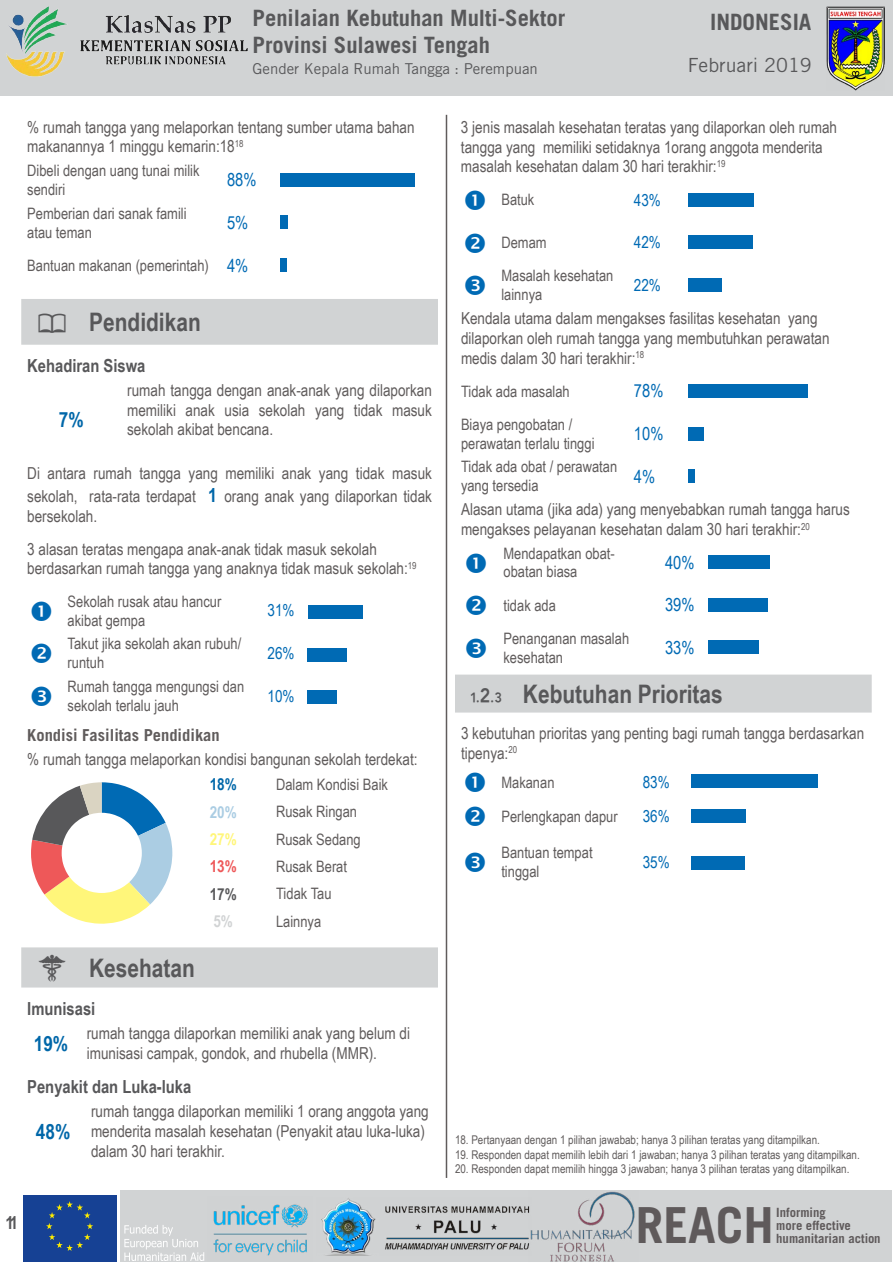
<style>
.page{position:relative;width:893px;height:1263px;background:#fff}
.page>*{position:absolute;margin:0;border:0;box-sizing:border-box;transform-origin:0 0}
.t1{font:203.55px "Chartwell Bars Vertical";letter-spacing:.065em;color:#006ab4;scale:.85 1}
.t2{font:198px "Chartwell Pies";color:#006ab4}
.t3{font:700 49.65px "Trade Gothic LT Std";color:#5f5a5b}
.t4{font:700 25.5px "Arial Narrow";color:#58585a}
.t5{font:700 22.5px/27px "Trade Gothic LT Std";color:#58585a}
.t6{font:700 21px "Arial Narrow";color:#0067a9}
.t7{font:19.5px "Trade Gothic LT Std";color:#58585a}
.t8{font:700 18px "Arial Narrow";color:#58585a}
.t9{font:18px "Arial Narrow";color:#006ab4}
.t10{font:16.5px/19.5px "Arial Narrow";color:#605c5c}
.t11{font:16.5px "Arial Narrow";color:#006ab4}
.t12{font:700 16.5px "Trade Gothic LT Std";color:#605c5c}
.t13{font:700 16.5px "Arial Narrow";color:#0067a9}
.t14{font:700 16.5px "Arial Narrow";color:#abcde3}
.t15{font:700 16.5px "Arial Narrow";color:#fff67a}
.t16{font:700 16.5px "Arial Narrow";color:#ee5859}
.t17{font:700 16.5px "Arial Narrow";color:#58585a}
.t18{font:700 16.5px "Arial Narrow";color:#d1d3d4}
.t19{font:15.75px/18.9px "Arial Narrow";color:#605c5c}
.t20{font:15px "Trade Gothic LT Std";color:#58585a}
.t21{font:700 12.75px/12.8px "Trade Gothic LT Std";color:#5f5a5b}
.t22{font:12px "Arial Narrow";color:#605c5c}
.s1{font-size:18px;color:#006ab4}
.s2{font-family:"OCHA Icons Unbounded";font-weight:400;font-size:36px}
.s3{font-weight:700;font-size:19.5px;color:#0067a9}
.s4{color:#abcde3}
.s5{color:#fff67a}
.s6{color:#ee5859}
.s7{color:#58585a}
.s8{color:#dad4c2}
.s9{color:#fff}
.s10{font-family:"OCHA Icons Unbounded";font-weight:400;font-size:40.5px}
</style>
<div class="page">
<div style="left:0;top:0;width:893px;height:96px;background:#d1d3d4"></div>
<div style="left:120px;top:1191px;width:772px;height:71px;background:#d1d3d4"></div>
<hr style="left:446px;top:115px;width:1px;height:1063px;background:#605c5c">
<div style="left:21px;top:1191px;width:97px;height:70px;background:linear-gradient(to right,#fff,#fff)"></div>
<div style="left:23px;top:1195px;width:93px;height:66px;background:#164194"></div>
<svg style="left:46px;top:1201px;width:47px;height:50px"></svg>
<svg style="left:124px;top:1225px;width:80px;height:36px"></svg>
<img style="left:321px;top:1198px;width:207px;height:58px">
<img style="left:6px;top:6px;width:242px;height:71px">
<img style="left:827px;top:6px;width:57px;height:84px">
<img style="left:213px;top:1204px;width:95px;height:52px">
<img style="left:528px;top:1191px;width:107px;height:71px">
<div style="left:21px;top:299px;width:417px;height:46px;background:#d1d3d4"></div>
<div style="left:21px;top:947px;width:417px;height:40px;background:#d1d3d4"></div>
<div style="left:455px;top:675px;width:417px;height:37px;background:#d1d3d4"></div>
<h3 class="t5" style="left:253px;top:5px;width:314px">Penilaian Kebutuhan Multi-Sektor<br>Provinsi Sulawesi Tengah</h3>
<h3 class="t5" style="left:710px;top:8px;width:103px">INDONESIA</h3>
<p class="t7" style="left:688px;top:53px;width:126px">Februari 2019</p>
<p class="t20" style="left:253px;top:60px;width:287px">Gender Kepala Rumah Tangga : Perempuan</p>
<p class="t10" style="left:27px;top:117px;width:389px">% rumah tangga yang melaporkan tentang sumber utama bahan makanannya 1 minggu kemarin:18<sup>18</sup></p>
<p class="t19" style="left:27px;top:161px;width:174px">Dibeli dengan uang tunai milik sendiri</p>
<p class="t9" style="left:227px;top:167px;width:31px">88%</p>
<p class="t19" style="left:27px;top:203px;width:161px">Pemberian dari sanak famili atau teman</p>
<p class="t9" style="left:227px;top:209px;width:23px">5%</p>
<p class="t19" style="left:27px;top:255px;width:223px">Bantuan makanan (pemerintah) <span class="s1">4%</span></p>
<h3 class="t4" style="left:34px;top:303px;width:168px"><span class="s2">%</span> Pendidikan</h3>
<p class="t8" style="left:27px;top:352px;width:120px">Kehadiran Siswa</p>
<p class="t6" style="left:59px;top:404px;width:26px">7%</p>
<h1 class="t1" style="left:476px;top:164px;width:138px;rotate:90deg">8854</h1>
<p class="t10" style="left:127px;top:380px;width:306px;text-align:justify">rumah tangga dengan anak-anak yang dilaporkan memiliki anak usia sekolah yang tidak masuk sekolah akibat bencana.</p>
<p class="t10" style="left:27px;top:461px;width:406px;line-height:23.4px">Di antara rumah tangga yang memiliki anak yang tidak masuk sekolah, rata-rata terdapat <span class="s3">1</span> orang anak yang dilaporkan tidak</p>
<p class="t10" style="left:27px;top:499px;width:351px;line-height:32.8px">bersekolah.<br>3 alasan teratas mengapa anak-anak tidak masuk sekolah</p>
<p class="t10" style="left:27px;top:558px;width:391px">berdasarkan rumah tangga yang anaknya tidak masuk sekolah:<sup>19</sup></p>
<p class="t19" style="left:68px;top:591px;width:155px">Sekolah rusak atau hancur akibat gempa</p>
<p class="t11" style="left:267px;top:598px;width:29px">31%</p>
<p class="t19" style="left:68px;top:634px;width:175px">Takut jika sekolah akan rubuh/ runtuh</p>
<p class="t11" style="left:267px;top:641px;width:29px">26%</p>
<p class="t19" style="left:68px;top:676px;width:178px">Rumah tangga mengungsi dan sekolah terlalu jauh</p>
<p class="t11" style="left:267px;top:684px;width:29px">10%</p>
<p class="t12" style="left:27px;top:725px;width:194px">Kondisi Fasilitas Pendidikan</p>
<p class="t10" style="left:27px;top:748px;width:392px">% rumah tangga melaporkan kondisi bangunan sekolah terdekat:</p>
<p class="t13" style="left:210px;top:772px;width:29px">18%</p>
<p class="t19" style="left:276px;top:774px;width:113px">Dalam Kondisi Baik</p>
<p class="t14" style="left:210px;top:799px;width:29px">20%</p>
<p class="t19" style="left:276px;top:802px;width:83px">Rusak Ringan</p>
<p class="t15" style="left:210px;top:827px;width:29px">27%</p>
<p class="t19" style="left:276px;top:829px;width:86px">Rusak Sedang</p>
<p class="t16" style="left:210px;top:854px;width:29px">13%</p>
<p class="t19" style="left:276px;top:856px;width:73px">Rusak Berat</p>
<p class="t17" style="left:210px;top:881px;width:29px">17%</p>
<p class="t19" style="left:276px;top:884px;width:57px">Tidak Tau</p>
<p class="t18" style="left:213px;top:909px;width:21px">5%</p>
<p class="t19" style="left:276px;top:911px;width:47px">Lainnya</p>
<h3 class="t4" style="left:34px;top:948px;width:162px"><span class="s2">+</span> Kesehatan</h3>
<p class="t8" style="left:27px;top:995px;width:70px">Imunisasi</p>
<p class="t6" style="left:34px;top:1027px;width:36px">19%</p>
<p class="t10" style="left:87px;top:1023px;width:325px">rumah tangga dilaporkan memiliki anak yang belum di imunisasi campak, gondok, and rhubella (MMR).</p>
<p class="t8" style="left:27px;top:1073px;width:166px">Penyakit dan Luka-luka</p>
<p class="t6" style="left:36px;top:1115px;width:36px">48%</p>
<h1 class="t1" style="left:503px;top:596px;width:138px;rotate:90deg">362619</h1>
<h2 class="t2" style="left:21px;top:731px;width:314px">+18<span class="s4">0</span><span class="s5">2</span><span class="s6">3</span><span class="s7">17</span><span class="s8">5</span><span class="s9">+C</span></h2>
<p class="t10" style="left:91px;top:1101px;width:339px">rumah tangga dilaporkan memiliki 1 orang anggota yang menderita masalah kesehatan (Penyakit atau luka-luka) dalam 30 hari terakhir.</p>
<p class="t8" style="left:6px;top:1209px;width:14px">11</p>
<p class="t10" style="left:461px;top:117px;width:378px">3 jenis masalah kesehatan teratas yang dilaporkan oleh rumah tangga yang memiliki setidaknya 1orang anggota menderita masalah kesehatan dalam 30 hari terakhir:<sup>19</sup></p>
<p class="t19" style="left:501px;top:190px;width:35px">Batuk</p>
<p class="t11" style="left:634px;top:188px;width:29px">43%</p>
<p class="t19" style="left:501px;top:232px;width:47px">Demam</p>
<p class="t11" style="left:634px;top:230px;width:29px">42%</p>
<p class="t19" style="left:501px;top:265px;width:113px">Masalah kesehatan lainnya</p>
<p class="t11" style="left:634px;top:273px;width:29px">22%</p>
<p class="t10" style="left:461px;top:308px;width:370px">Kendala utama dalam mengakses fasilitas kesehatan yang dilaporkan oleh rumah tangga yang membutuhkan perawatan medis dalam 30 hari terakhir:<sup>18</sup></p>
<p class="t19" style="left:461px;top:381px;width:110px">Tidak ada masalah</p>
<p class="t9" style="left:634px;top:378px;width:31px">78%</p>
<p class="t19" style="left:461px;top:414px;width:135px">Biaya pengobatan / perawatan terlalu tinggi</p>
<p class="t9" style="left:634px;top:420px;width:31px">10%</p>
<p class="t19" style="left:461px;top:457px;width:158px">Tidak ada obat / perawatan yang tersedia</p>
<p class="t9" style="left:634px;top:463px;width:23px">4%</p>
<p class="t10" style="left:461px;top:499px;width:390px">Alasan utama (jika ada) yang menyebabkan rumah tangga harus mengakses pelayanan kesehatan dalam 30 hari terakhir:<sup>20</sup></p>
<p class="t19" style="left:503px;top:543px;width:113px">Mendapatkan obat&shy;obatan biasa</p>
<p class="t9" style="left:665px;top:549px;width:31px">40%</p>
<p class="t19" style="left:503px;top:595px;width:54px">tidak ada</p>
<p class="t9" style="left:665px;top:592px;width:31px">39%</p>
<p class="t19" style="left:503px;top:628px;width:127px">Penanganan masalah kesehatan</p>
<p class="t9" style="left:665px;top:634px;width:31px">33%</p>
<h3 class="t4" style="left:466px;top:675px;width:259px"><span class="s10">|</span> Kebutuhan Prioritas</h3>
<p class="t10" style="left:461px;top:723px;width:405px">3 kebutuhan prioritas yang penting bagi rumah tangga berdasarkan tipenya:<sup>20</sup></p>
<p class="t19" style="left:501px;top:772px;width:55px">Makanan</p>
<p class="t11" style="left:643px;top:770px;width:29px">83%</p>
<p class="t19" style="left:501px;top:806px;width:118px">Perlengkapan dapur</p>
<p class="t11" style="left:643px;top:804px;width:29px">36%</p>
<p class="t19" style="left:501px;top:843px;width:93px">Bantuan tempat tinggal</p>
<p class="t11" style="left:643px;top:850px;width:29px">35%</p>
<h1 class="t1" style="left:883px;top:184px;width:363px;rotate:90deg">434222 78104</h1>
<h1 class="t1" style="left:903px;top:547px;width:138px;rotate:90deg">403933</h1>
<h1 class="t1" style="left:886px;top:766px;width:134px;rotate:90deg">833635</h1>
<p class="t22" style="left:455px;top:1131px;width:366px">18. Pertanyaan dengan 1 pilihan jawabab; hanya 3 pilihan teratas yang ditampilkan.</p>
<p class="t22" style="left:455px;top:1145px;width:406px">19. Responden dapat memilih lebih dari 1 jawaban; hanya 3 pilihan teratas yang ditampilkan.</p>
<p class="t22" style="left:455px;top:1160px;width:396px">20. Responden dapat memilih hingga 3 jawaban; hanya 3 pilihan teratas yang ditampilkan.</p>
<h3 class="t3" style="left:636px;top:1195px;width:140px">REACH</h3>
<p class="t21" style="left:776px;top:1206px;width:106px">Informing<br>more effective humanitarian action</p>
</div>
